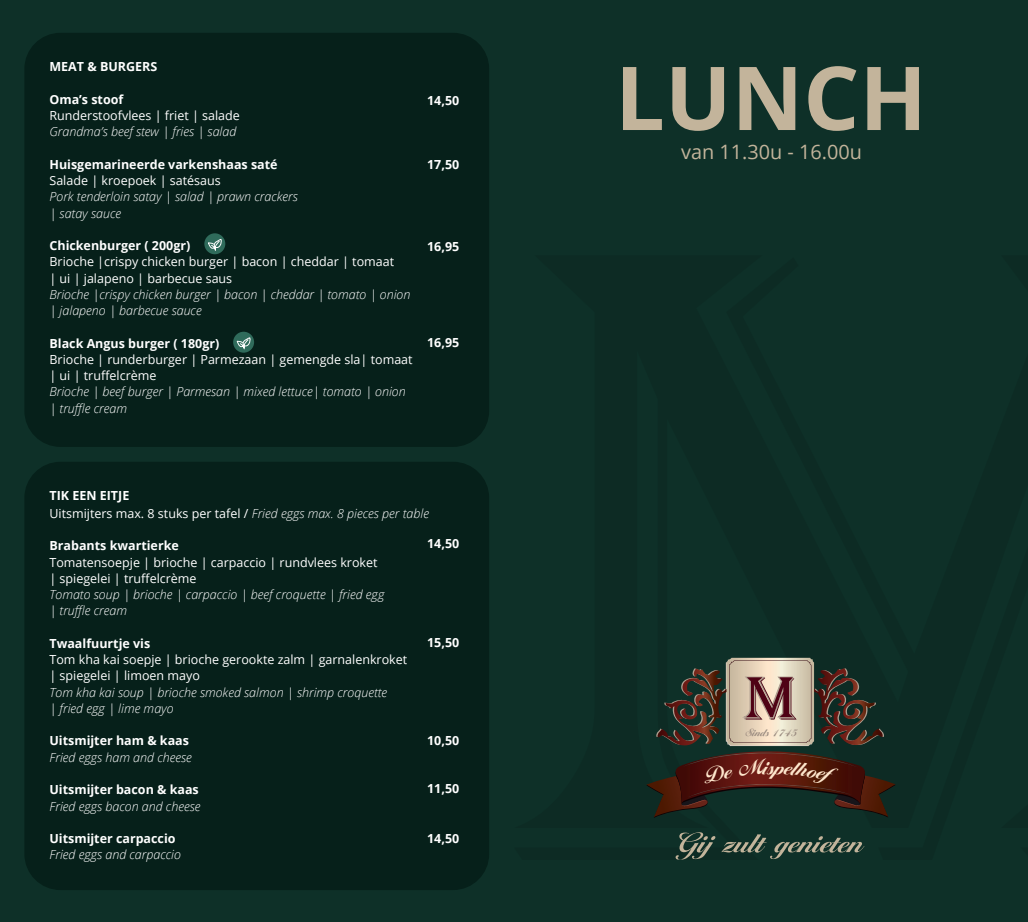
<style>
.page{position:relative;width:1028px;height:922px;background:#fff}
.page>*{position:absolute;margin:0;border:0;box-sizing:border-box;transform-origin:0 0}
.t1{font:700 88.12px "Open Sans";color:#c3b49b}
.t2{font:72.12px "Algeria";color:#ae9e90}
.t3{font:700 28.38px "Ballantines";color:#fee6cc}
.t4{font:19.88px "Open Sans";color:#c3b49b}
.t5{font:700 14.5px "Ballantines";color:#9a8b80}
.t6{font:italic 300 12.5px/16.2px "Open Sans";color:#fff}
.t7{font:12.5px/16.2px "Open Sans";color:#fff}
.t8{font:700 12.5px "Open Sans";color:#fff}
.s1{font-weight:700}
.s2{font-weight:300;font-style:italic}
.s3{font-weight:700;font-style:normal}
</style>
<div class="page">
<div style="left:0;top:0;width:1028px;height:921px;background:#0e3028"></div>
<div style="left:25px;top:462px;width:463px;height:427px;background:#06201a;border-radius:35px"></div>
<div style="left:25px;top:33px;width:463px;height:413px;background:#06201a;border-radius:35px"></div>
<svg style="left:675px;top:832px;width:40px;height:27px"></svg>
<svg style="left:721px;top:834px;width:143px;height:24px"></svg>
<div style="left:204px;top:233px;width:21px;height:21px;background:#2f6b5b;border-radius:50%"></div>
<svg style="left:208px;top:235px;width:14px;height:16px"></svg>
<div style="left:233px;top:331px;width:21px;height:21px;background:#2f6b5b;border-radius:50%"></div>
<svg style="left:237px;top:334px;width:14px;height:15px"></svg>
<svg style="left:646px;top:657px;width:249px;height:160px"></svg>
<p class="t8" style="left:49px;top:58px;width:109px">MEAT &amp; BURGERS</p>
<p class="t8" style="left:49px;top:90px;width:75px">Oma’s stoof</p>
<p class="t7" style="left:49px;top:107px;width:192px">Runderstoofvlees | friet | salade</p>
<p class="t6" style="left:49px;top:123px;width:188px">Grandma’s beef stew | fries | salad</p>
<p class="t8" style="left:49px;top:155px;width:230px">Huisgemarineerde varkenshaas saté</p>
<p class="t7" style="left:49px;top:172px;width:173px">Salade | kroepoek | satésaus</p>
<p class="t6" style="left:49px;top:188px;width:250px">Pork tenderloin satay | salad | prawn crackers</p>
<p class="t6" style="left:49px;top:204px;width:73px">| satay sauce</p>
<p class="t7" style="left:49px;top:237px;width:346px"><span class="s1">Chickenburger ( 200gr)<br></span>Brioche |crispy chicken burger | bacon | cheddar | tomaat</p>
<p class="t7" style="left:49px;top:269px;width:184px">| ui | jalapeno | barbecue saus</p>
<p class="t6" style="left:49px;top:286px;width:362px">Brioche |crispy chicken burger | bacon | cheddar | tomato | onion</p>
<p class="t6" style="left:49px;top:302px;width:154px">| jalapeno | barbecue sauce</p>
<p class="t8" style="left:49px;top:334px;width:171px">Black Angus burger ( 180gr)</p>
<p class="t7" style="left:49px;top:351px;width:365px">Brioche | runderburger | Parmezaan | gemengde sla| tomaat</p>
<p class="t7" style="left:49px;top:367px;width:108px">| ui | truffelcrème</p>
<p class="t6" style="left:49px;top:383px;width:358px">Brioche | beef burger | Parmesan | mixed lettuce| tomato | onion</p>
<p class="t6" style="left:49px;top:399px;width:79px">| truffle cream</p>
<p class="t8" style="left:427px;top:91px;width:34px">14,50</p>
<p class="t8" style="left:427px;top:155px;width:34px">17,50</p>
<p class="t8" style="left:427px;top:238px;width:34px">16,95</p>
<p class="t8" style="left:427px;top:334px;width:34px">16,95</p>
<p class="t8" style="left:49px;top:487px;width:81px">TIK EEN EITJE</p>
<p class="t7" style="left:49px;top:504px;width:381px">Uitsmijters max. 8 stuks per tafel / <span class="s2">Fried eggs max. 8 pieces per table</span></p>
<p class="t8" style="left:49px;top:537px;width:131px">Brabants kwartierke</p>
<p class="t7" style="left:49px;top:553px;width:329px">Tomatensoepje | brioche | carpaccio | rundvlees kroket</p>
<p class="t7" style="left:49px;top:569px;width:149px">| spiegelei | truffelcrème</p>
<p class="t6" style="left:49px;top:586px;width:336px">Tomato soup | brioche | carpaccio | beef croquette | fried egg</p>
<p class="t6" style="left:49px;top:602px;width:79px">| truffle cream</p>
<p class="t8" style="left:49px;top:634px;width:102px">Twaalfuurtje vis</p>
<p class="t7" style="left:49px;top:651px;width:359px">Tom kha kai soepje | brioche gerookte zalm | garnalenkroket</p>
<p class="t7" style="left:49px;top:667px;width:152px">| spiegelei | limoen mayo</p>
<p class="t6" style="left:49px;top:683px;width:339px">Tom kha kai soup | brioche smoked salmon | shrimp croquette</p>
<p class="t6" style="left:49px;top:699px;width:126px">| fried egg | lime mayo</p>
<p class="t6" style="left:49px;top:732px;width:144px"><span class="s3">Uitsmijter ham &amp; kaas<br></span>Fried eggs ham and cheese</p>
<p class="t6" style="left:49px;top:781px;width:152px"><span class="s3">Uitsmijter bacon &amp; kaas<br></span>Fried eggs bacon and cheese</p>
<p class="t6" style="left:49px;top:829px;width:133px"><span class="s3">Uitsmijter carpaccio<br></span>Fried eggs and carpaccio</p>
<p class="t8" style="left:427px;top:534px;width:34px">14,50</p>
<p class="t8" style="left:427px;top:633px;width:34px">15,50</p>
<p class="t8" style="left:427px;top:731px;width:34px">10,50</p>
<p class="t8" style="left:427px;top:779px;width:34px">11,50</p>
<p class="t8" style="left:427px;top:829px;width:34px">14,50</p>
<p class="t1" style="left:615px;top:36px;width:313px">LUNCH</p>
<p class="t4" style="left:681px;top:138px;width:182px">van 11.30u - 16.00u</p>
<h2 class="t2" style="left:744px;top:665px;width:55px">M</h2>
<p class="t5" style="left:746px;top:723px;width:53px">Sinds 1745</p>
<h3 class="t3" style="left:770px;top:749px;width:8px">s</h3>
</div>
